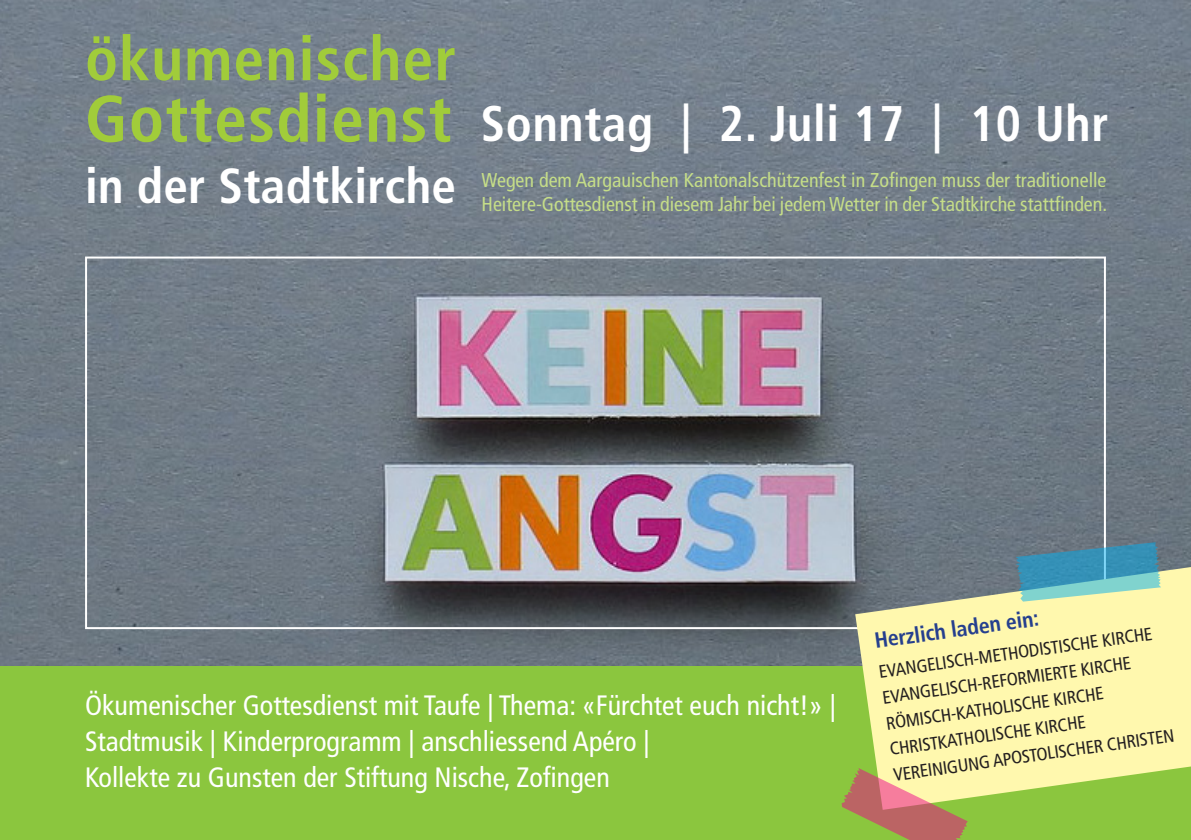
<style>
.page{position:relative;width:1191px;height:840px;background:#fff}
.page>*{position:absolute;margin:0;border:0;box-sizing:border-box;transform-origin:0 0}
.t1{font:700 condensed 65.6px "Frutiger";letter-spacing:.02em;color:#a1cc3a}
.t2{font:700 condensed 61.4px "Frutiger";letter-spacing:.02em;color:#a1cc3a}
.t3{font:700 condensed 50px "Frutiger";letter-spacing:.015em;color:#fff}
.t4{font:700 condensed 49.2px "Frutiger";letter-spacing:.005em;color:#fff}
.t5{font:condensed 28px/36px "Frutiger";color:#fff}
.t6{font:700 condensed 22px "Frutiger";color:#253f8e}
.t7{font:condensed 20px/24px "Frutiger";color:#c5dd88}
.t8{font:condensed 18px/26px "Frutiger";color:#231f20}
</style>
<div class="page">
<img style="left:0;top:0;width:1191px;height:666px">
<div style="left:0;top:666px;width:1191px;height:173px;background:#8bc63e"></div>
<svg style="left:855px;top:566px;width:336px;height:232px;background:#e9e8a1"></svg>
<svg style="left:841px;top:767px;width:126px;height:72px"></svg>
<svg style="left:1015px;top:542px;width:146px;height:59px;background:#65a7b2"></svg>
<h2 class="t2" style="left:85px;top:22px;width:372px">ökumenischer</h2>
<h1 class="t1" style="left:85px;top:80px;width:368px">Gottesdienst</h1>
<h3 class="t4" style="left:85px;top:157px;width:372px">in der Stadtkirche</h3>
<h3 class="t3" style="left:481px;top:94px;width:629px">Sonntag | 2. Juli 17 | 10 Uhr</h3>
<p class="t7" style="left:481px;top:168px;width:627px">Wegen dem Aargauischen Kantonalschützenfest in Zofingen muss der traditionelle<br>Heitere-Gottesdienst in diesem Jahr bei jedem Wetter in der Stadtkirche stattfinden.</p>
<p class="t5" style="left:85px;top:686px;width:752px">Ökumenischer Gottesdienst mit Taufe | Thema: «Fürchtet euch nicht!» |<br>Stadtmusik | Kinderprogramm | anschliessend Apéro |<br>Kollekte zu Gunsten der Stiftung Nische, Zofingen</p>
<p class="t6" style="left:872px;top:627px;width:167px;rotate:-8deg">Herzlich laden ein:</p>
<p class="t8" style="left:877px;top:658px;width:285px;rotate:-8deg">EVANGELISCH-METHODISTISCHE KIRCHE EVANGELISCH-REFORMIERTE KIRCHE RÖMISCH-KATHOLISCHE KIRCHE CHRISTKATHOLISCHE KIRCHE VEREINIGUNG APOSTOLISCHER CHRISTEN</p>
</div>
